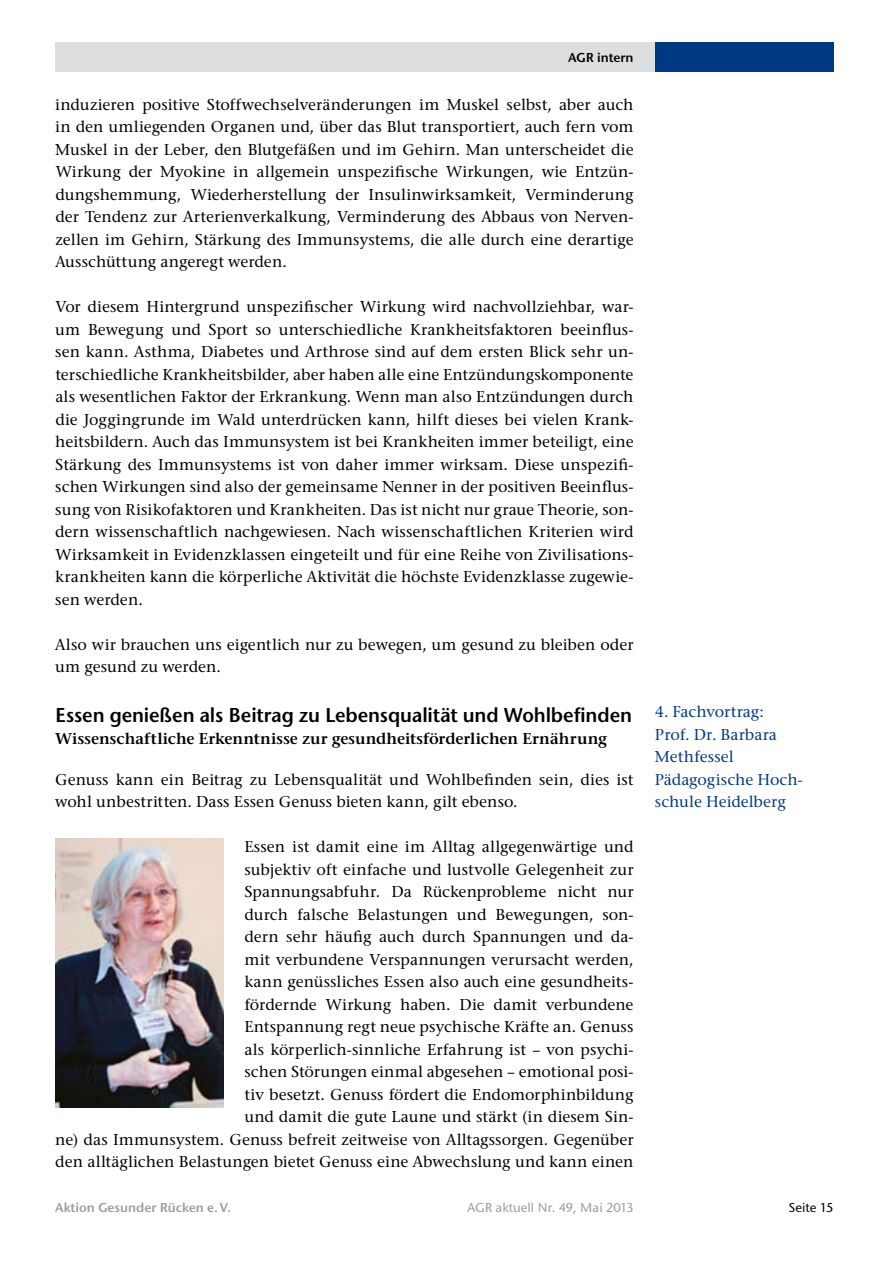
<style>
.page{position:relative;width:893px;height:1263px;background:#fff}
.page>*{position:absolute;margin:0;border:0;box-sizing:border-box;transform-origin:0 0}
.t1{font:21px "Stone Sans Itc T Semi";letter-spacing:-.005em;color:#000;scale:.96 1}
.t2{font:500 16.5px/22.5px "Stone Serif Itc T";color:#000;text-align:justify}
.t3{font:500 16.5px/22.5px "Stone Serif Itc T";color:#003983}
.t4{font:16.5px "Stone Serif Itc T Semi";letter-spacing:.005em;color:#000}
.t5{font:13.5px "Stone Sans Itc T Semi";color:#9b9c9e}
.t6{font:500 13.5px "Stone Sans Itc T";color:#9b9c9e}
.t7{font:13.5px "Stone Sans Itc T Semi";color:#000}
.t8{font:500 13.5px "Stone Sans Itc T";color:#000}
</style>
<div class="page">
<div style="left:55px;top:42px;width:778px;height:30px;background:#dddedf"></div>
<div style="left:655px;top:42px;width:178px;height:30px;background:#003983"></div>
<img style="left:55px;top:839px;width:168px;height:268px">
<p class="t7" style="left:568px;top:49px;width:67px">AGR intern</p>
<p class="t2" style="left:55px;top:93px;width:580px">induzieren positive Stoffwechselveränderungen im Muskel selbst, aber auch in den umliegenden Organen und, über das Blut transportiert, auch fern vom Muskel in der Leber, den Blutgefäßen und im Gehirn. Man unterscheidet die Wirkung der Myokine in allgemein unspezifische Wirkungen, wie Entzün&shy;dungshemmung, Wiederherstellung der Insulinwirksamkeit, Verminderung der Tendenz zur Arterienverkalkung, Verminderung des Abbaus von Nerven&shy;zellen im Gehirn, Stärkung des Immunsystems, die alle durch eine derartige Ausschüttung angeregt werden.</p>
<p class="t2" style="left:55px;top:295px;width:580px">Vor diesem Hintergrund unspezifischer Wirkung wird nachvollziehbar, war&shy;um Bewegung und Sport so unterschiedliche Krankheitsfaktoren beeinflus&shy;sen kann. Asthma, Diabetes und Arthrose sind auf dem ersten Blick sehr un&shy;terschiedliche Krankheitsbilder, aber haben alle eine Entzündungskomponente als wesentlichen Faktor der Erkrankung. Wenn man also Entzündungen durch die Joggingrunde im Wald unterdrücken kann, hilft dieses bei vielen Krank&shy;heitsbildern. Auch das Immunsystem ist bei Krankheiten immer beteiligt, eine Stärkung des Immunsystems ist von daher immer wirksam. Diese unspezifi&shy;schen Wirkungen sind also der gemeinsame Nenner in der positiven Beeinflus&shy;sung von Risikofaktoren und Krankheiten. Das ist nicht nur graue Theorie, son&shy;dern wissenschaftlich nachgewiesen. Nach wissenschaftlichen Kriterien wird Wirksamkeit in Evidenzklassen eingeteilt und für eine Reihe von Zivilisations&shy;krankheiten kann die körperliche Aktivität die höchste Evidenzklasse zugewie&shy;sen werden.</p>
<p class="t2" style="left:55px;top:633px;width:580px">Also wir brauchen uns eigentlich nur zu bewegen, um gesund zu bleiben oder um gesund zu werden.</p>
<p class="t1" style="left:55px;top:702px;width:602px">Essen genießen als Beitrag zu Lebensqualität und Wohlbefinden</p>
<p class="t4" style="left:55px;top:729px;width:553px">Wissenschaftliche Erkenntnisse zur gesundheitsförderlichen Ernährung</p>
<p class="t2" style="left:55px;top:768px;width:580px">Genuss kann ein Beitrag zu Lebensqualität und Wohlbefinden sein, dies ist wohl unbestritten. Dass Essen Genuss bieten kann, gilt ebenso.</p>
<p class="t2" style="left:55px;top:835px;width:580px;text-align:right">Essen ist damit eine im Alltag allgegenwärtige und<br>subjektiv oft einfache und lustvolle Gelegenheit zur<br>Spannungsabfuhr. Da Rückenprobleme nicht nur<br>durch falsche Belastungen und Bewegungen, son-<br>dern sehr häufig auch durch Spannungen und da-<br>mit verbundene Verspannungen verursacht werden,<br>kann genüssliches Essen also auch eine gesundheits-<br>fördernde Wirkung haben. Die damit verbundene<br>Entspannung regt neue psychische Kräfte an. Genuss<br>als körperlich-sinnliche Erfahrung ist – von psychi-<br>schen Störungen einmal abgesehen – emotional posi-<br>tiv besetzt. Genuss fördert die Endomorphinbildung<br>und damit die gute Laune und stärkt (in diesem Sin-<br>ne) das Immunsystem. Genuss befreit zeitweise von Alltagssorgen. Gegenüber den alltäglichen Belastungen bietet Genuss eine Abwechslung und kann einen</p>
<p class="t3" style="left:655px;top:700px;width:149px">4. Fachvortrag:<br>Prof. Dr. Barbara<br>Methfessel<br>Pädagogische Hoch&shy;schule Heidelberg</p>
<p class="t5" style="left:55px;top:1199px;width:177px">Aktion Gesunder Rücken e.V.</p>
<p class="t6" style="left:467px;top:1200px;width:168px">AGR aktuell Nr. 49, Mai 2013</p>
<p class="t8" style="left:789px;top:1200px;width:46px">Seite 15</p>
</div>
